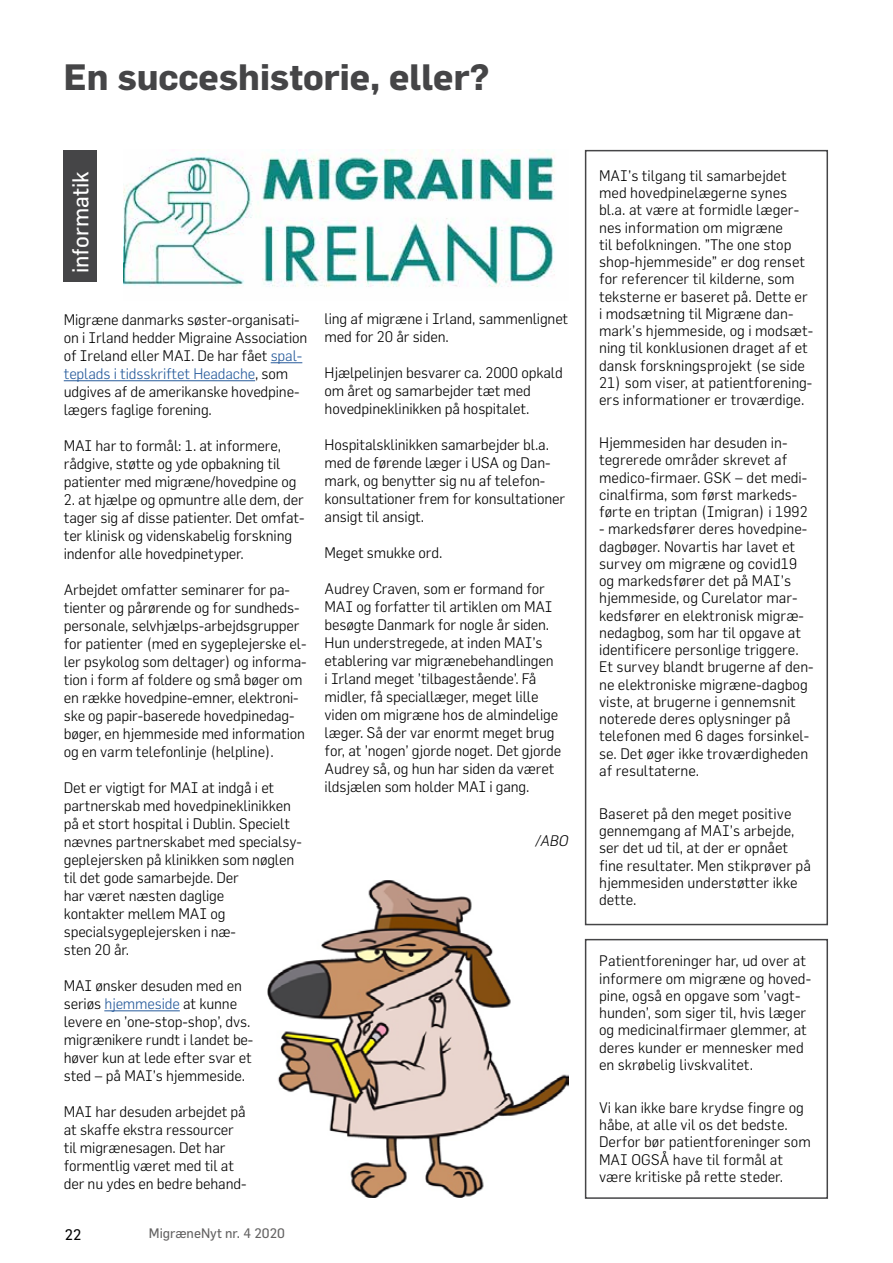
<style>
.page{position:relative;width:893px;height:1263px;background:#fff}
.page>*{position:absolute;margin:0;border:0;box-sizing:border-box;transform-origin:0 0}
.t1{font:700 36px "Flama";color:#454547}
.t2{font:22.5px "Flama";color:#fff}
.t3{font:300 15px/18px "Flama";letter-spacing:-.01em;color:#000}
.t4{font:italic 300 15px "Flama";color:#000}
.t5{font:15px "Flama";color:#000}
.t6{font:13.5px "Flama";color:#646363}
.s1{color:#275b9b}
</style>
<div class="page">
<hr style="left:271px;top:362px;width:31px;height:1px;background:#275b9b">
<hr style="left:64px;top:380px;width:191px;height:1px;background:#275b9b">
<hr style="left:104px;top:1010px;width:76px;height:1px;background:#275b9b">
<div style="left:64px;top:150px;width:33px;height:132px;background:#454547"></div>
<div style="left:585px;top:150px;width:243px;height:775px;border:2px solid #454547"></div>
<div style="left:585px;top:939px;width:243px;height:260px;border:2px solid #454547"></div>
<img style="left:123px;top:150px;width:432px;height:137px">
<img style="left:268px;top:880px;width:300px;height:318px">
<h1 class="t1" style="left:64px;top:55px;width:427px">En succeshistorie, eller?</h1>
<h2 class="t2" style="left:67px;top:273px;width:103px;rotate:-90deg">informatik</h2>
<p class="t3" style="left:599px;top:166px;width:216px;line-height:17.2px">MAI’s tilgang til samarbejdet med hovedpinelægerne synes bl.a. at være at formidle læger&shy;nes information om migræne<br>til befolkningen. ”The one stop shop-hjemmeside” er dog renset for referencer til kilderne, som teksterne er baseret på. Dette er i modsætning til Migræne dan&shy;mark’s hjemmeside, og i modsæt&shy;ning til konklusionen draget af et dansk forskningsprojekt (se side</p>
<p class="t3" style="left:599px;top:373px;width:215px;line-height:17.2px">21) som viser, at patientforening&shy;ers informationer er troværdige.</p>
<p class="t3" style="left:599px;top:434px;width:210px;line-height:17.2px">Hjemmesiden har desuden in&shy;tegrerede områder skrevet af medico-firmaer. GSK – det medi&shy;cinalfirma, som først markeds&shy;førte en triptan (Imigran) i 1992</p>
<p class="t3" style="left:599px;top:520px;width:216px;line-height:17.2px">- markedsfører deres hovedpine&shy;dagbøger. Novartis har lavet et survey om migræne og covid19 og markedsfører det på MAI’s hjemmeside, og Curelator mar&shy;kedsfører en elektronisk migræ&shy;nedagbog, som har til opgave at identificere personlige triggere.<br>Et survey blandt brugerne af den&shy;ne elektroniske migræne-dagbog viste, at brugerne i gennemsnit noterede deres oplysninger på telefonen med 6 dages forsinkel&shy;se. Det øger ikke troværdigheden af resultaterne.</p>
<p class="t3" style="left:599px;top:804px;width:213px;line-height:17.2px">Baseret på den meget positive gennemgang af MAI’s arbejde, ser det ud til, at der er opnået fine resultater. Men stikprøver på hjemmesiden understøtter ikke dette.</p>
<p class="t3" style="left:325px;top:310px;width:245px">ling af migræne i Irland, sammenlignet med for 20 år siden.</p>
<p class="t3" style="left:325px;top:364px;width:240px">Hjælpelinjen besvarer ca. 2000 opkald om året og samarbejder tæt med hovedpineklinikken på hospitalet.</p>
<p class="t3" style="left:325px;top:436px;width:242px">Hospitalsklinikken samarbejder bl.a. med de førende læger i USA og Dan&shy;mark, og benytter sig nu af telefon&shy;konsultationer frem for konsultationer ansigt til ansigt.</p>
<p class="t3" style="left:325px;top:544px;width:119px">Meget smukke ord.</p>
<p class="t3" style="left:325px;top:580px;width:238px">Audrey Craven, som er formand for MAI og forfatter til artiklen om MAI besøgte Danmark for nogle år siden.<br>Hun understregede, at inden MAI’s etablering var migrænebehandlingen<br>i Irland meget ’tilbagestående’. Få midler, få speciallæger, meget lille viden om migræne hos de almindelige læger. Så der var enormt meget brug for, at ’nogen’ gjorde noget. Det gjorde Audrey så, og hun har siden da været ildsjælen som holder MAI i gang.</p>
<p class="t3" style="left:64px;top:311px;width:245px">Migræne danmarks søster-organisati&shy;on i Irland hedder Migraine Association of Ireland eller MAI. De har fået <span class="s1">spal&shy;teplads i tidsskriftet Headache</span>, som udgives af de amerikanske hovedpine&shy;lægers faglige forening.</p>
<p class="t3" style="left:64px;top:437px;width:234px">MAI har to formål: 1. at informere, rådgive, støtte og yde opbakning til patienter med migræne/hovedpine og</p>
<p class="t3" style="left:64px;top:491px;width:242px">2. at hjælpe og opmuntre alle dem, der tager sig af disse patienter. Det omfat&shy;ter klinisk og videnskabelig forskning indenfor alle hovedpinetyper.</p>
<p class="t3" style="left:64px;top:581px;width:244px">Arbejdet omfatter seminarer for pa&shy;tienter og pårørende og for sundheds&shy;personale, selvhjælps-arbejdsgrupper for patienter (med en sygeplejerske el&shy;ler psykolog som deltager) og informa&shy;tion i form af foldere og små bøger om en række hovedpine-emner, elektroni&shy;ske og papir-baserede hovedpinedag&shy;bøger, en hjemmeside med information og en varm telefonlinje (helpline).</p>
<p class="t3" style="left:64px;top:779px;width:240px">Det er vigtigt for MAI at indgå i et partnerskab med hovedpineklinikken på et stort hospital i Dublin. Specielt nævnes partnerskabet med specialsy&shy;geplejersken på klinikken som nøglen til det gode samarbejde. Der<br>har været næsten daglige<br>kontakter mellem MAI og specialsygeplejersken i næ-<br>sten 20 år.</p>
<p class="t3" style="left:64px;top:977px;width:191px">MAI ønsker desuden med en seriøs <span class="s1">hjemmeside</span> at kunne levere en ’one-stop-shop’, dvs. migrænikere rundt i landet be&shy;høver kun at lede efter svar et sted – på MAI’s hjemmeside.</p>
<p class="t3" style="left:64px;top:1103px;width:184px">MAI har desuden arbejdet på at skaffe ekstra ressourcer til migrænesagen. Det har formentlig været med til at der nu ydes en bedre behand-</p>
<p class="t4" style="left:535px;top:832px;width:34px">/ABO</p>
<p class="t3" style="left:599px;top:952px;width:214px;line-height:17.2px">Patientforeninger har, ud over at informere om migræne og hoved&shy;pine, også en opgave som ’vagt&shy;hunden’, som siger til, hvis læger og medicinalfirmaer glemmer, at deres kunder er mennesker med en skrøbelig livskvalitet.</p>
<p class="t3" style="left:599px;top:1099px;width:213px;line-height:17.2px">Vi kan ikke bare krydse fingre og håbe, at alle vil os det bedste.<br>Derfor bør patientforeninger som<br>MAI OGSÅ have til formål at være kritiske på rette steder.</p>
<p class="t5" style="left:65px;top:1225px;width:18px">22</p>
<p class="t6" style="left:149px;top:1224px;width:138px">MigræneNyt nr. 4 2020</p>
</div>
